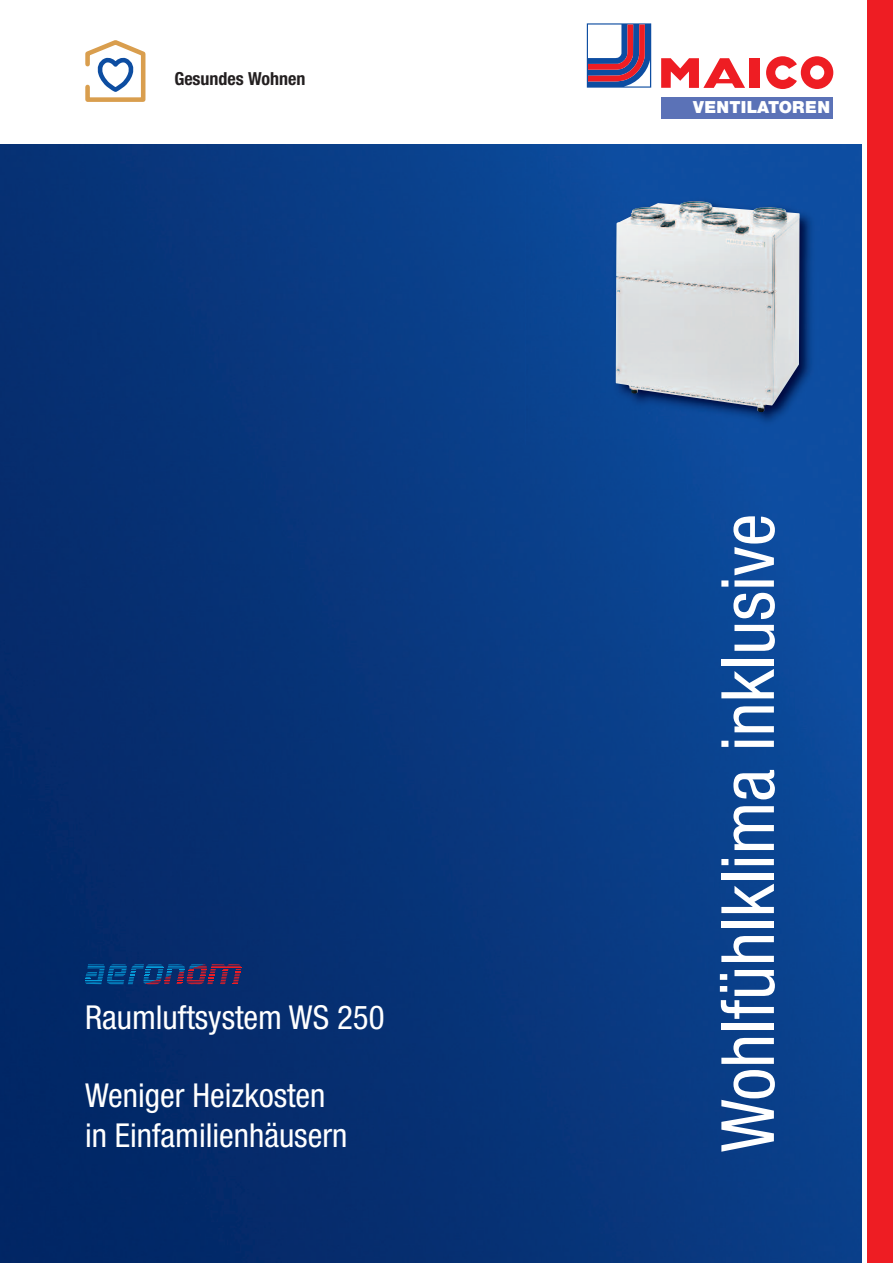
<style>
.page{position:relative;width:893px;height:1263px;background:#fff}
.page>*{position:absolute;margin:0;border:0;box-sizing:border-box;transform-origin:0 0}
.t1{font:condensed 73.5px "Helvetica Neue";color:#fff}
.t2{font:condensed 33px/39.6px "Helvetica Neue";color:#fff}
.t3{font:700 condensed 18px "Helvetica Neue";color:#231f20}
.t4{font:900 16.65px "Helvetica Neue";letter-spacing:.02em;color:#fff}
</style>
<div class="page">
<div style="left:867px;top:0;width:26px;height:1263px;background:#ee1d23"></div>
<img style="left:0;top:145px;width:861px;height:1118px">
<div style="left:749px;top:58px;width:10px;height:30px;background:#ee1d23"></div>
<svg style="left:661px;top:58px;width:84px;height:30px"></svg>
<svg style="left:766px;top:56px;width:67px;height:33px"></svg>
<svg style="left:587px;top:23px;width:64px;height:65px"></svg>
<div style="left:661px;top:97px;width:171px;height:22px;background:#5b72b7"></div>
<svg style="left:85px;top:40px;width:60px;height:62px"></svg>
<img style="left:525px;top:156px;width:337px;height:288px">
<img style="left:616px;top:201px;width:184px;height:211px">
<svg style="left:85px;top:964px;width:156px;height:20px;background:#253c74"></svg>
<p class="t3" style="left:174px;top:72px;width:133px">Gesundes Wohnen</p>
<p class="t2" style="left:85px;top:1000px;width:301px">Raumluftsystem WS 250</p>
<p class="t2" style="left:85px;top:1079px;width:264px">Weniger Heizkosten in Einfamilienhäusern</p>
<p class="t4" style="left:693px;top:102px;width:138px">VENTILATOREN</p>
<h1 class="t1" style="left:721px;top:1152px;width:640px;rotate:-90deg">Wohlfühlklima inklusive</h1>
</div>
